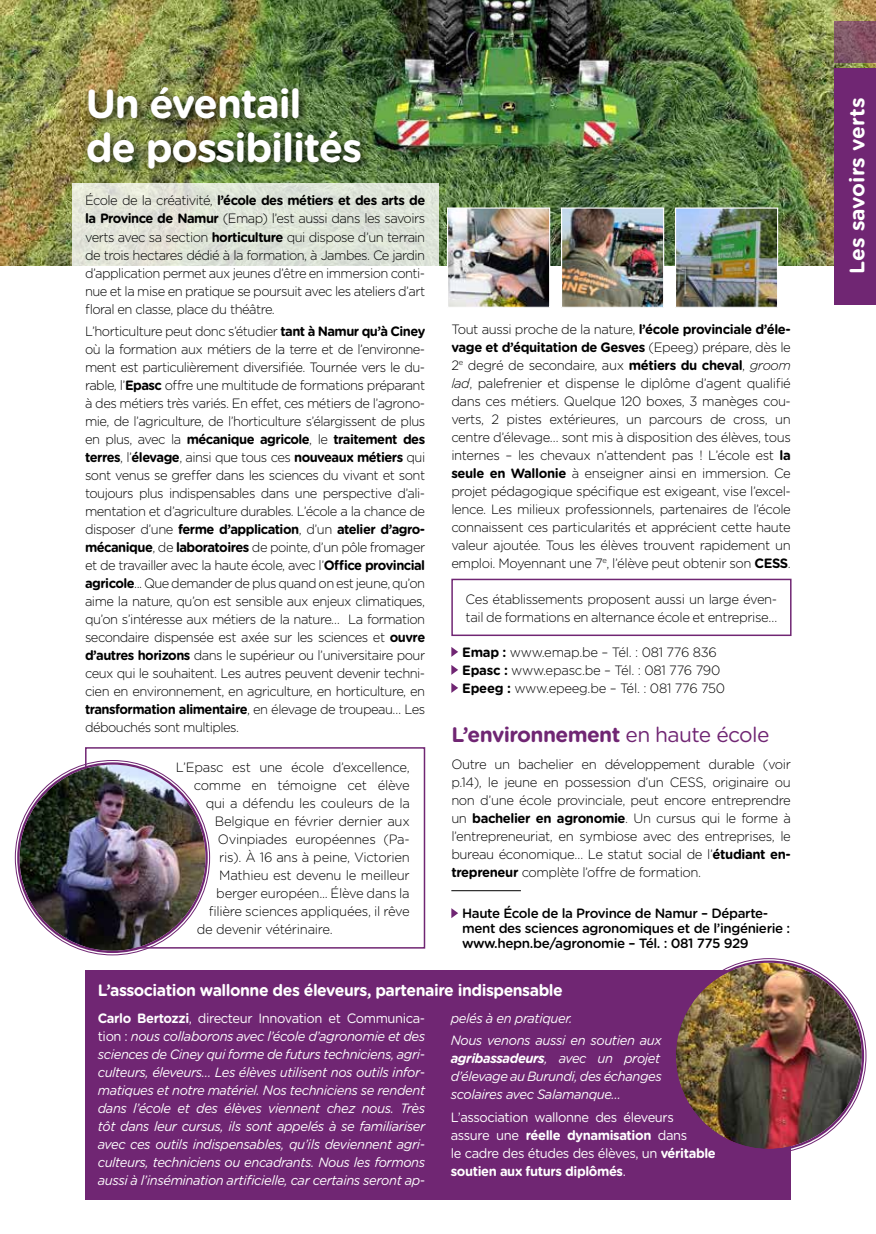
<style>
.page{position:relative;width:876px;height:1234px;background:#fff}
.page>*{position:absolute;margin:0;border:0;box-sizing:border-box;transform-origin:0 0}
.t1{font:700 40.5px/43.5px "Gotham Rounded";letter-spacing:-.03em;color:#fff}
.t2{font:700 21px "Gotham Rounded";letter-spacing:-.03em;color:#702673}
.t3{font:700 21px "Gotham Rounded";color:#fff}
.t4{font:700 16.5px "Gotham Rounded";letter-spacing:-.03em;color:#fff;scale:.96 1}
.t5{font:300 13.5px/18px "Gotham Rounded";letter-spacing:-.03em;color:#000;text-align:justify;scale:.96 1}
.t6{font:300 13.5px/18px "Gotham Rounded";letter-spacing:-.03em;color:#000;text-align:justify}
.t7{font:italic 13.5px/18px "Gotham Rounded";letter-spacing:-.03em;color:#fff;text-align:justify;scale:.96 1}
.t8{font:13.5px/18px "Gotham Rounded";letter-spacing:-.03em;color:#fff;scale:.96 1}
.t9{font:500 13.5px/15px "Gotham Rounded";letter-spacing:-.03em;color:#000}
.s1{font-weight:700}
.s2{font-style:italic}
.s3{font-weight:400}
.s4{font-weight:700;font-style:normal}
.s5{font-style:normal}
</style>
<div class="page">
<img style="left:0;top:0;width:876px;height:265px">
<svg style="left:834px;top:21px;width:42px;height:42px"></svg>
<div style="left:834px;top:68px;width:42px;height:237px;background:#702673"></div>
<div style="left:85px;top:970px;width:706px;height:229px;background:#702673"></div>
<div style="left:85px;top:747px;width:340px;height:201px;border:2px solid #702673"></div>
<hr style="left:451px;top:890px;width:70px;height:1px;background:#000">
<svg style="left:451px;top:647px;width:7px;height:9px"></svg>
<svg style="left:451px;top:665px;width:7px;height:9px"></svg>
<svg style="left:451px;top:683px;width:7px;height:9px"></svg>
<svg style="left:451px;top:908px;width:7px;height:9px"></svg>
<img style="left:676px;top:962px;width:186px;height:186px;border-radius:93px">
<img style="left:19px;top:764px;width:186px;height:186px;border-radius:93px">
<img style="left:449px;top:209px;width:99px;height:97px">
<div style="left:447px;top:207px;width:103px;height:101px;border:1px solid #fff"></div>
<img style="left:563px;top:209px;width:99px;height:97px">
<div style="left:561px;top:207px;width:103px;height:101px;border:1px solid #fff"></div>
<img style="left:677px;top:209px;width:99px;height:97px">
<div style="left:675px;top:207px;width:103px;height:101px;border:1px solid #fff"></div>
<div style="left:82px;top:83px;width:290px;height:95px;background:#000;opacity:.75"></div>
<div style="left:451px;top:578px;width:340px;height:58px;border:2px solid #702673"></div>
<svg style="left:72px;top:183px;width:366px;height:83px;fill:#e0e5d9"></svg>
<h1 class="t1" style="left:86px;top:80px;width:278px">Un éventail de possibilités</h1>
<p class="t5" style="left:85px;top:191px;width:356px">École de la créativité, <span class="s1">l’école des métiers et des arts de la Province de Namur</span> (Emap) l’est aussi dans les savoirs verts avec sa section <span class="s1">horticulture</span> qui dispose d’un terrain de trois hectares dédié à la formation, à Jambes. Ce jardin d’application permet aux jeunes d’être en immersion conti&shy;nue et la mise en pratique se poursuit avec les ateliers d’art floral en classe, place du théâtre.</p>
<p class="t5" style="left:85px;top:321px;width:356px">L’horticulture peut donc s’étudier <span class="s1">tant à Namur qu’à Ciney </span>où la formation aux métiers de la terre et de l’environne&shy;ment est particulièrement diversifiée. Tournée vers le du&shy;rable, l’<span class="s1">Epasc</span> offre une multitude de formations préparant à des métiers très variés. En effet, ces métiers de l’agrono&shy;mie, de l’agriculture, de l’horticulture s’élargissent de plus en plus, avec la <span class="s1">mécanique agricole</span>, le <span class="s1">traitement des terres</span>, l’<span class="s1">élevage</span>, ainsi que tous ces <span class="s1">nouveaux métiers</span> qui sont venus se greffer dans les sciences du vivant et sont toujours plus indispensables dans une perspective d’ali&shy;mentation et d’agriculture durables. L’école a la chance de disposer d’une <span class="s1">ferme d’application</span>, d’un <span class="s1">atelier d’agro&shy;mécanique</span>, de <span class="s1">laboratoires</span> de pointe, d’un pôle fromager et de travailler avec la haute école, avec l’<span class="s1">Office provincial agricole</span>... Que demander de plus quand on est jeune, qu’on aime la nature, qu’on est sensible aux enjeux climatiques, qu’on s’intéresse aux métiers de la nature… La formation secondaire dispensée est axée sur les sciences et <span class="s1">ouvre d’autres horizons</span> dans le supérieur ou l’universitaire pour ceux qui le souhaitent. Les autres peuvent devenir techni&shy;cien en environnement, en agriculture, en horticulture, en <span class="s1">transformation alimentaire</span>, en élevage de troupeau… Les débouchés sont multiples.</p>
<p class="t6" style="left:176px;top:757px;width:235px">L’Epasc est une école d’excellence,</p>
<p class="t6" style="left:194px;top:775px;width:218px">comme en témoigne cet élève</p>
<p class="t6" style="left:206px;top:793px;width:206px">qui a défendu les couleurs de la</p>
<p class="t6" style="left:215px;top:811px;width:196px">Belgique en février dernier aux</p>
<p class="t6" style="left:218px;top:829px;width:194px">Ovinpiades européennes (Pa-</p>
<p class="t6" style="left:219px;top:847px;width:192px">ris). À 16 ans à peine, Victorien</p>
<p class="t6" style="left:219px;top:865px;width:192px">Mathieu est devenu le meilleur</p>
<p class="t6" style="left:216px;top:883px;width:195px">berger européen... Élève dans la</p>
<p class="t6" style="left:209px;top:901px;width:203px">filière sciences appliquées, il rêve</p>
<p class="t6" style="left:197px;top:919px;width:138px">de devenir vétérinaire.</p>
<p class="t6" style="left:451px;top:319px;width:341px">Tout aussi proche de la nature, <span class="s1">l’école provinciale d’éle&shy;vage et d’équitation de Gesves</span> (Epeeg) prépare, dès le 2<sup>e</sup> degré de secondaire, aux <span class="s1">métiers du cheval</span>, <span class="s2">groom lad</span>, palefrenier et dispense le diplôme d’agent qualifié dans ces métiers. Quelque 120 boxes, 3 manèges cou&shy;verts, 2 pistes extérieures, un parcours de cross, un centre d’élevage… sont mis à disposition des élèves, tous internes – les chevaux n’attendent pas ! L’école est <span class="s1">la seule en Wallonie</span> à enseigner ainsi en immersion. Ce projet pédagogique spécifique est exigeant, vise l’excel&shy;lence. Les milieux professionnels, partenaires de l’école connaissent ces particularités et apprécient cette haute valeur ajoutée. Tous les élèves trouvent rapidement un emploi. Moyennant une 7<sup>e</sup>, l’élève peut obtenir son <span class="s1">CESS</span>.</p>
<p class="t6" style="left:466px;top:589px;width:313px">Ces établissements proposent aussi un large éven&shy;tail de formations en alternance école et entreprise…</p>
<p class="t6" style="left:462px;top:642px;width:264px;text-align:left"><span class="s1">Emap :</span> www.emap.be – Tél. : 081 776 836<br><span class="s1">Epasc :</span> www.epasc.be – Tél. : 081 776 790<br><span class="s1">Epeeg :</span> www.epeeg.be – Tél. : 081 776 750</p>
<h2 class="t2" style="left:451px;top:719px;width:320px">L’environnement <span class="s3">en haute école</span></h2>
<p class="t6" style="left:451px;top:754px;width:341px">Outre un bachelier en développement durable (voir p.14), le jeune en possession d’un CESS, originaire ou non d’une école provinciale, peut encore entreprendre un <span class="s1">bachelier en agronomie</span>. Un cursus qui le forme à l’entrepreneuriat, en symbiose avec des entreprises, le bureau économique… Le statut social de l’<span class="s1">étudiant en&shy;trepreneur</span> complète l’offre de formation.</p>
<p class="t9" style="left:462px;top:905px;width:329px">Haute École de la Province de Namur – Départe&shy;ment des sciences agronomiques et de l’ingénierie : www.hepn.be/agronomie – Tél. : 081 775 929</p>
<p class="t4" style="left:98px;top:978px;width:486px">L’association wallonne des éleveurs, partenaire indispensable</p>
<p class="t7" style="left:98px;top:1008px;width:343px"><span class="s4">Carlo Bertozzi</span><span class="s5">, directeur Innovation et Communica&shy;tion :</span> nous collaborons avec l’école d’agronomie et des sciences de Ciney qui forme de futurs techniciens, agri&shy;culteurs, éleveurs… Les élèves utilisent nos outils infor&shy;matiques et notre matériel. Nos techniciens se rendent dans l’école et des élèves viennent chez nous. Très tôt dans leur cursus, ils sont appelés à se familiariser avec ces outils indispensables, qu’ils deviennent agri&shy;culteurs, techniciens ou encadrants. Nous les formons aussi à l’insémination artificielle, car certains seront ap-</p>
<p class="t7" style="left:451px;top:1006px;width:221px;line-height:22.2px">pelés à en pratiquer.<br>Nous venons aussi en soutien aux</p>
<p class="t7" style="left:451px;top:1048px;width:221px"><span class="s1">agribassadeurs</span>, avec un projet d’élevage au Burundi, des échanges scolaires avec Salamanque…</p>
<p class="t8" style="left:451px;top:1106px;width:278px">L’association wallonne des éleveurs assure une <span class="s1">réelle dynamisation</span> dans<br>le cadre des études des élèves, un <span class="s1">véritable soutien aux futurs diplômés</span>.</p>
<h2 class="t3" style="left:842px;top:274px;width:177px;rotate:-90deg">Les savoirs verts</h2>
</div>
